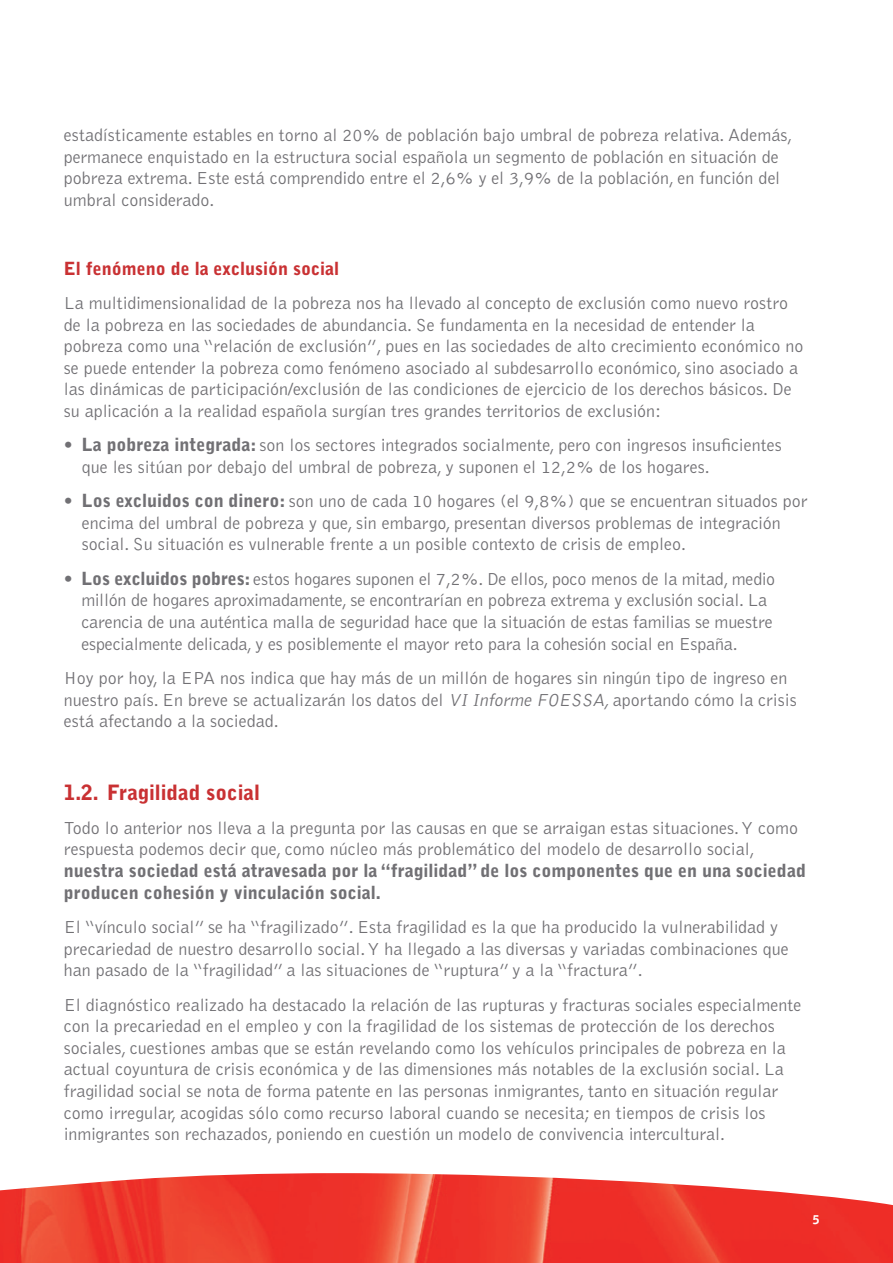
<style>
.page{position:relative;width:893px;height:1263px;background:#fff}
.page>*{position:absolute;margin:0;border:0;box-sizing:border-box;transform-origin:0 0}
.Ladillo_1{font:900 21px "Bell Gothic Std";color:#c93133}
.txt{font:300 18px/21.6px "Bell Gothic Std";color:#717074}
.Ladillo_2{font:900 18px "Bell Gothic Std";color:#c93133}
.t1{font:900 12px "Bell Gothic Std";color:#fff}
.s1{font-weight:900}
.s2{font-style:italic}
</style>
<div class="page">
<img style="left:0;top:1173px;width:893px;height:90px">
<p class="txt" style="left:64px;top:125px;width:730px">estadísticamente estables en torno al 20% de población bajo umbral de pobreza relativa. Además, permanece enquistado en la estructura social española un segmento de población en situación de pobreza extrema. Este está comprendido entre el 2,6% y el 3,9% de la población, en función del umbral considerado.</p>
<p class="Ladillo_2" style="left:64px;top:258px;width:277px">El fenómeno de la exclusión social</p>
<p class="txt" style="left:64px;top:293px;width:741px">La multidimensionalidad de la pobreza nos ha llevado al concepto de exclusión como nuevo rostro de la pobreza en las sociedades de abundancia. Se fundamenta en la necesidad de entender la pobreza como una “relación de exclusión”, pues en las sociedades de alto crecimiento económico no se puede entender la pobreza como fenómeno asociado al subdesarrollo económico, sino asociado a las dinámicas de participación/exclusión de las condiciones de ejercicio de los derechos básicos. De su aplicación a la realidad española surgían tres grandes territorios de exclusión:</p>
<p class="txt" style="left:82px;top:435px;width:702px;text-indent:-18px"><span class="s1">• La pobreza integrada:</span> son los sectores integrados socialmente, pero con ingresos insuficientes que les sitúan por debajo del umbral de pobreza, y suponen el 12,2% de los hogares.</p>
<p class="txt" style="left:82px;top:491px;width:727px;text-indent:-18px"><span class="s1">• Los excluidos con dinero:</span> son uno de cada 10 hogares (el 9,8%) que se encuentran situados por encima del umbral de pobreza y que, sin embargo, presentan diversos problemas de integración social. Su situación es vulnerable frente a un posible contexto de crisis de empleo.</p>
<p class="txt" style="left:81px;top:568px;width:695px;text-indent:-18px"><span class="s1">• Los excluidos pobres:</span> estos hogares suponen el 7,2%. De ellos, poco menos de la mitad, medio millón de hogares aproximadamente, se encontrarían en pobreza extrema y exclusión social. La carencia de una auténtica malla de seguridad hace que la situación de estas familias se muestre especialmente delicada, y es posiblemente el mayor reto para la cohesión social en España.</p>
<p class="txt" style="left:64px;top:668px;width:735px">Hoy por hoy, la EPA nos indica que hay más de un millón de hogares sin ningún tipo de ingreso en nuestro país. En breve se actualizarán los datos del <span class="s2">VI Informe FOESSA,</span>aportando cómo la crisis está afectando a la sociedad.</p>
<p class="Ladillo_1" style="left:64px;top:780px;width:198px">1.2. Fragilidad social</p>
<p class="txt" style="left:64px;top:817px;width:744px">Todo lo anterior nos lleva a la pregunta por las causas en que se arraigan estas situaciones. Y como respuesta podemos decir que, como núcleo más problemático del modelo de desarrollo social, <span class="s1">nuestra sociedad está atravesada por la “fragilidad” de los componentes que en una sociedad producen cohesión y vinculación social.</span></p>
<p class="txt" style="left:64px;top:917px;width:726px">El “vínculo social” se ha “fragilizado”. Esta fragilidad es la que ha producido la vulnerabilidad y precariedad de nuestro desarrollo social. Y ha llegado a las diversas y variadas combinaciones que han pasado de la “fragilidad” a las situaciones de “ruptura” y a la “fractura”.</p>
<p class="txt" style="left:64px;top:994px;width:739px">El diagnóstico realizado ha destacado la relación de las rupturas y fracturas sociales especialmente con la precariedad en el empleo y con la fragilidad de los sistemas de protección de los derechos sociales, cuestiones ambas que se están revelando como los vehículos principales de pobreza en la actual coyuntura de crisis económica y de las dimensiones más notables de la exclusión social. La fragilidad social se nota de forma patente en las personas inmigrantes, tanto en situación regular como irregular, acogidas sólo como recurso laboral cuando se necesita; en tiempos de crisis los inmigrantes son rechazados, poniendo en cuestión un modelo de convivencia intercultural.</p>
<p class="t1" style="left:813px;top:1213px;width:8px">5</p>
</div>
